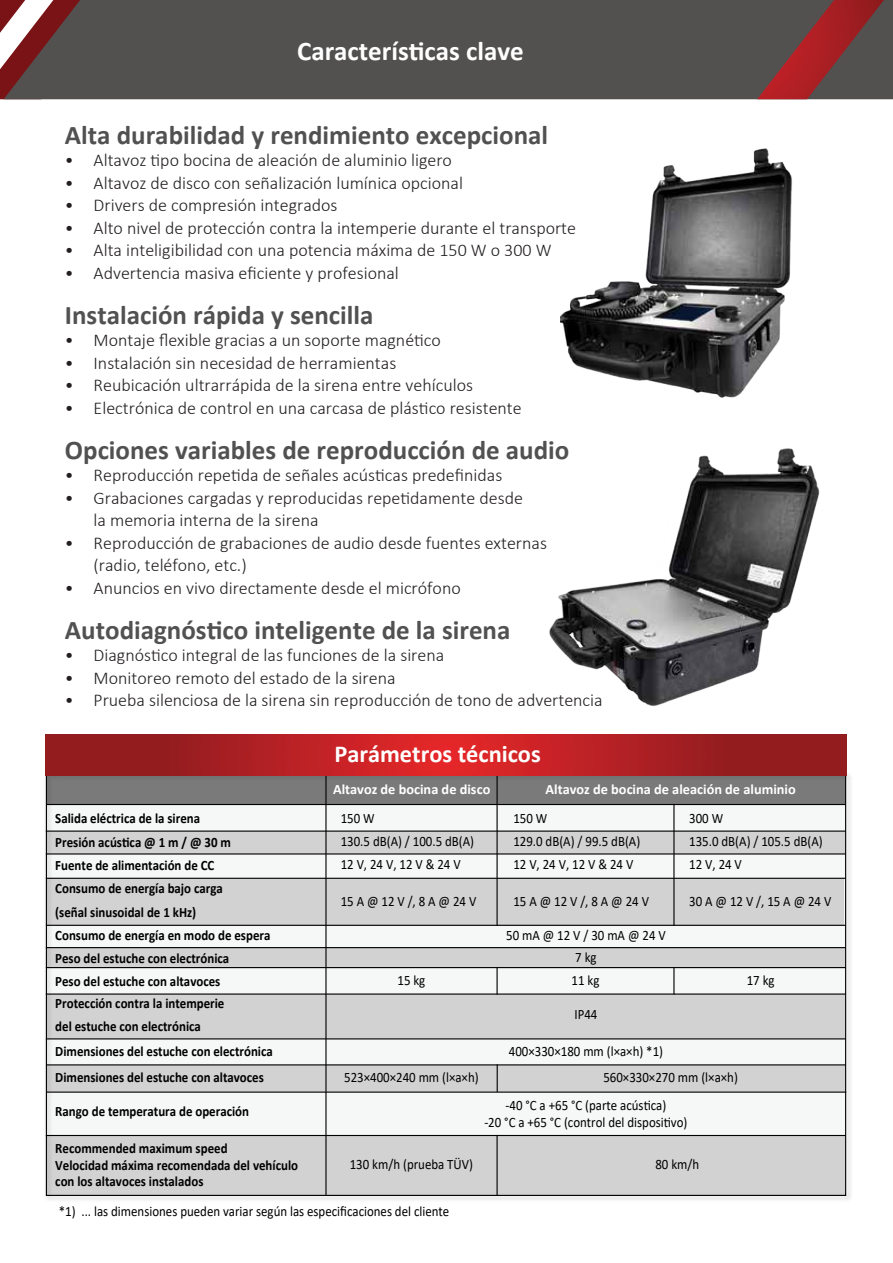
<style>
.page{position:relative;width:893px;height:1263px;background:#fff}
.page>*{position:absolute;margin:0;border:0;box-sizing:border-box;transform-origin:0 0}
.t1{font:700 27px "Calibri";color:#505150}
.t2{font:700 27px "Calibri";color:#fff}
.t3{font:700 24.45px "Calibri";color:#fff}
.t4{font:300 18px/22.5px "Calibri";color:#231f20}
.t5{font:700 14.25px/23px "Calibri";color:#000;scale:.9 1}
.t6{font:14.25px/23px "Calibri";color:#000;scale:.9 1}
.t7{font:700 14.25px "Calibri";color:#fff}
</style>
<div class="page">
<div style="left:122px;top:0;width:771px;height:99px;background:#525150"></div>
<svg style="left:0;top:0;width:122px;height:99px;background:#6f5757"></svg>
<svg style="left:757px;top:0;width:127px;height:99px;background:#743d3e"></svg>
<img style="left:45px;top:769px;width:806px;height:431px">
<hr style="left:325px;top:766px;width:2px;height:429px;background:#000">
<hr style="left:673px;top:804px;width:1px;height:121px;background:#000">
<hr style="left:496px;top:766px;width:2px;height:159px;background:#000">
<svg style="left:673px;top:968px;width:1px;height:25px"></svg>
<hr style="left:496px;top:967px;width:2px;height:27px;background:#000">
<svg style="left:497px;top:1065px;width:1px;height:26px"></svg>
<hr style="left:496px;top:1135px;width:2px;height:60px;background:#000">
<svg style="left:46px;top:735px;width:800px;height:40px;background:#b02022"></svg>
<hr style="left:46px;top:804px;width:800px;height:1px;background:#000">
<hr style="left:46px;top:878px;width:800px;height:1px;background:#000">
<hr style="left:46px;top:925px;width:800px;height:1px;background:#000">
<hr style="left:46px;top:853px;width:800px;height:1px;background:#000">
<hr style="left:46px;top:830px;width:800px;height:2px;background:#000">
<hr style="left:46px;top:947px;width:800px;height:1px;background:#000">
<hr style="left:46px;top:1135px;width:800px;height:1px;background:#000">
<hr style="left:46px;top:1038px;width:800px;height:1px;background:#000">
<hr style="left:46px;top:1064px;width:800px;height:1px;background:#000">
<hr style="left:46px;top:1091px;width:800px;height:2px;background:#000">
<hr style="left:46px;top:993px;width:800px;height:2px;background:#000">
<hr style="left:46px;top:967px;width:800px;height:1px;background:#000">
<img style="left:561px;top:148px;width:231px;height:250px">
<img style="left:549px;top:448px;width:271px;height:258px">
<h1 class="t2" style="left:297px;top:32px;width:228px">Características clave</h1>
<h1 class="t1" style="left:65px;top:116px;width:485px">Alta durabilidad y rendimiento excepcional</h1>
<p class="t4" style="left:65px;top:149px;width:389px">• Altavoz tipo bocina de aleación de aluminio ligero</p>
<p class="t4" style="left:65px;top:171px;width:400px">• Altavoz de disco con señalización lumínica opcional</p>
<p class="t4" style="left:65px;top:194px;width:274px">• Drivers de compresión integrados</p>
<p class="t4" style="left:65px;top:216px;width:513px">• Alto nivel de protección contra la intemperie durante el transporte</p>
<p class="t4" style="left:65px;top:239px;width:488px">• Alta inteligibilidad con una potencia máxima de 150 W o 300 W</p>
<p class="t4" style="left:65px;top:261px;width:335px">• Advertencia masiva eficiente y profesional</p>
<h1 class="t1" style="left:65px;top:296px;width:310px">Instalación rápida y sencilla</h1>
<p class="t4" style="left:65px;top:329px;width:378px">• Montaje flexible gracias a un soporte magnético</p>
<p class="t4" style="left:65px;top:351px;width:333px">• Instalación sin necesidad de herramientas</p>
<p class="t4" style="left:65px;top:374px;width:410px">• Reubicación ultrarrápida de la sirena entre vehículos</p>
<p class="t4" style="left:65px;top:396px;width:458px">• Electrónica de control en una carcasa de plástico resistente</p>
<h1 class="t1" style="left:65px;top:431px;width:506px">Opciones variables de reproducción de audio</h1>
<p class="t4" style="left:65px;top:464px;width:439px">• Reproducción repetida de señales acústicas predefinidas</p>
<p class="t4" style="left:94px;top:486px;width:431px;text-indent:-29px">• Grabaciones cargadas y reproducidas repetidamente desde la memoria interna de la sirena</p>
<p class="t4" style="left:94px;top:531px;width:455px;text-indent:-29px">• Reproducción de grabaciones de audio desde fuentes externas (radio, teléfono, etc.)</p>
<p class="t4" style="left:65px;top:576px;width:397px">• Anuncios en vivo directamente desde el micrófono</p>
<h1 class="t1" style="left:65px;top:611px;width:447px">Autodiagnóstico inteligente de la sirena</h1>
<p class="t4" style="left:65px;top:644px;width:381px">• Diagnóstico integral de las funciones de la sirena</p>
<p class="t4" style="left:65px;top:666px;width:332px">• Monitoreo remoto del estado de la sirena</p>
<p class="t4" style="left:65px;top:689px;width:539px">• Prueba silenciosa de la sirena sin reproducción de tono de advertencia</p>
<p class="t5" style="left:55px;top:806px;width:197px;line-height:24.5px">Salida eléctrica de la sirena<br>Presión acústica @ 1 m / @ 30 m</p>
<p class="t5" style="left:55px;top:854px;width:188px;line-height:22.5px">Fuente de alimentación de CC<br>Consumo de energía bajo carga</p>
<p class="t5" style="left:55px;top:900px;width:241px">(señal sinusoidal de 1 kHz)<br>Consumo de energía en modo de espera<br>Peso del estuche con electrónica<br>Peso del estuche con altavoces<br>Protección contra la intemperie<br>del estuche con electrónica</p>
<p class="t5" style="left:55px;top:1038px;width:243px;line-height:26px">Dimensiones del estuche con electrónica<br>Dimensiones del estuche con altavoces</p>
<p class="t5" style="left:55px;top:1099px;width:217px">Rango de temperatura de operación</p>
<p class="t5" style="left:55px;top:1140px;width:271px;line-height:16.5px">Recommended maximum speed<br>Velocidad máxima recomendada del vehículo con los altavoces instalados</p>
<h2 class="t3" style="left:334px;top:737px;width:208px">Parámetros técnicos</h2>
<p class="t7" style="left:333px;top:779px;width:159px">Altavoz de bocina de disco</p>
<p class="t7" style="left:545px;top:779px;width:252px">Altavoz de bocina de aleación de aluminio</p>
<p class="t6" style="left:689px;top:807px;width:150px">300 W<br>135.0 dB(A) / 105.5 dB(A)<br>12 V, 24 V</p>
<p class="t6" style="left:689px;top:889px;width:159px">30 A @ 12 V /, 15 A @ 24 V</p>
<p class="t6" style="left:341px;top:807px;width:150px">150 W<br>130.5 dB(A) / 100.5 dB(A)<br>12 V, 24 V, 12 V &amp; 24 V</p>
<p class="t6" style="left:341px;top:889px;width:152px">15 A @ 12 V /, 8 A @ 24 V</p>
<p class="t6" style="left:513px;top:807px;width:143px">150 W<br>129.0 dB(A) / 99.5 dB(A)<br>12 V, 24 V, 12 V &amp; 24 V</p>
<p class="t6" style="left:513px;top:889px;width:152px">15 A @ 12 V /, 8 A @ 24 V</p>
<p class="t6" style="left:506px;top:924px;width:179px;line-height:21.6px;text-align:center">50 mA @ 12 V / 30 mA @ 24 V<br>7 kg</p>
<p class="t6" style="left:397px;top:968px;width:33px">15 kg</p>
<p class="t6" style="left:344px;top:1065px;width:151px">523×400×240 mm (l×a×h)</p>
<p class="t6" style="left:571px;top:968px;width:33px">11 kg</p>
<p class="t6" style="left:747px;top:968px;width:33px">17 kg</p>
<p class="t6" style="left:574px;top:1003px;width:27px">IP44</p>
<p class="t6" style="left:509px;top:1039px;width:173px">400×330×180 mm (l×a×h) *1)</p>
<p class="t6" style="left:603px;top:1065px;width:151px">560×330×270 mm (l×a×h)</p>
<p class="t6" style="left:484px;top:1097px;width:227px;line-height:16.5px;text-align:center">-40 °C a +65 °C (parte acústica)<br>-20 °C a +65 °C (control del dispositivo)</p>
<p class="t6" style="left:350px;top:1153px;width:138px">130 km/h (prueba TÜV)</p>
<p class="t6" style="left:655px;top:1153px;width:50px">80 km/h</p>
<p class="t6" style="left:59px;top:1199px;width:435px">*1) ... las dimensiones pueden variar según las especificaciones del cliente</p>
</div>
